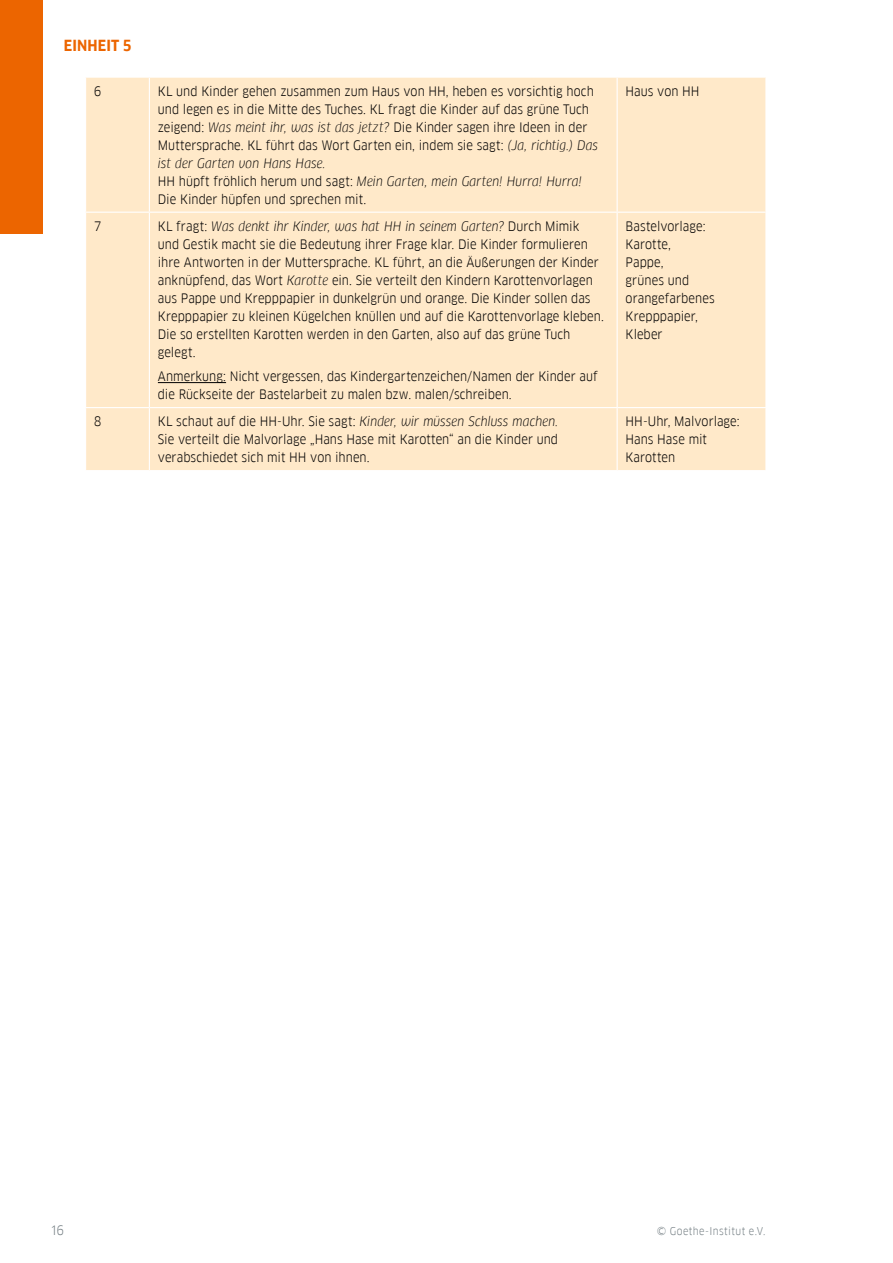
<style>
.page{position:relative;width:893px;height:1263px;background:#fff}
.page>*{position:absolute;margin:0;border:0;box-sizing:border-box;transform-origin:0 0}
.t1{font:700 15px "Goethe FF Clan";letter-spacing:.01em;color:#ec6500}
.t2{font:12.75px/18px "Goethe FF Clan";letter-spacing:.005em;color:#000}
.t3{font:12.75px "Goethe FF Clan";color:#768085}
.t4{font:10.5px "Goethe FF Clan";letter-spacing:.04em;color:#768085}
.s1{font-style:italic}
</style>
<div class="page">
<div style="left:86px;top:78px;width:679px;height:392px;background:#ffe9c9"></div>
<hr style="left:149px;top:78px;width:1px;height:134px;background:#fff">
<hr style="left:617px;top:78px;width:1px;height:134px;background:#fff">
<hr style="left:85px;top:212px;width:64px;height:1px;background:#fff">
<hr style="left:149px;top:212px;width:468px;height:1px;background:#fff">
<hr style="left:149px;top:213px;width:1px;height:194px;background:#fff">
<hr style="left:617px;top:212px;width:149px;height:1px;background:#fff">
<hr style="left:617px;top:213px;width:1px;height:194px;background:#fff">
<hr style="left:85px;top:407px;width:64px;height:1px;background:#fff">
<hr style="left:149px;top:407px;width:468px;height:1px;background:#fff">
<hr style="left:149px;top:408px;width:1px;height:62px;background:#fff">
<hr style="left:617px;top:407px;width:149px;height:1px;background:#fff">
<hr style="left:617px;top:408px;width:1px;height:62px;background:#fff">
<hr style="left:158px;top:382px;width:68px;height:1px;background:#000">
<div style="left:0;top:0;width:43px;height:234px;background:#ec6500"></div>
<p class="t1" style="left:64px;top:37px;width:69px">EINHEIT 5</p>
<p class="t2" style="left:94px;top:82px;width:9px">6</p>
<p class="t2" style="left:158px;top:82px;width:442px">KL und Kinder gehen zusammen zum Haus von HH, heben es vorsichtig hoch und legen es in die Mitte des Tuches. KL fragt die Kinder auf das grüne Tuch zeigend: <span class="s1">Was meint ihr, was ist das jetzt?</span> Die Kinder sagen ihre Ideen in der Muttersprache. KL führt das Wort Garten ein, indem sie sagt: <span class="s1">(Ja, richtig.) Das ist der Garten von Hans Hase.<br></span>HH hüpft fröhlich herum und sagt: <span class="s1">Mein Garten, mein Garten! Hurra! Hurra!<br></span>Die Kinder hüpfen und sprechen mit.</p>
<p class="t2" style="left:626px;top:82px;width:75px">Haus von HH</p>
<p class="t2" style="left:94px;top:217px;width:9px">7</p>
<p class="t2" style="left:158px;top:217px;width:447px">KL fragt: <span class="s1">Was denkt ihr Kinder, was hat HH in seinem Garten?</span> Durch Mimik<br>und Gestik macht sie die Bedeutung ihrer Frage klar. Die Kinder formulieren ihre Antworten in der Muttersprache. KL führt, an die Äußerungen der Kinder anknüpfend, das Wort <span class="s1">Karotte</span> ein. Sie verteilt den Kindern Karottenvorlagen aus Pappe und Krepppapier in dunkelgrün und orange. Die Kinder sollen das Krepppapier zu kleinen Kügelchen knüllen und auf die Karottenvorlage kleben.<br>Die so erstellten Karotten werden in den Garten, also auf das grüne Tuch gelegt.</p>
<p class="t2" style="left:158px;top:367px;width:441px">Anmerkung: Nicht vergessen, das Kindergartenzeichen/Namen der Kinder auf die Rückseite der Bastelarbeit zu malen bzw. malen/schreiben.</p>
<p class="t2" style="left:626px;top:217px;width:91px">Bastelvorlage:<br>Karotte,<br>Pappe,<br>grünes und orangefarbenes<br>Krepppapier,<br>Kleber</p>
<p class="t2" style="left:94px;top:412px;width:9px">8</p>
<p class="t2" style="left:158px;top:412px;width:402px;text-align:justify">KL schaut auf die HH-Uhr. Sie sagt: <span class="s1">Kinder, wir müssen Schluss machen.<br></span>Sie verteilt die Malvorlage „Hans Hase mit Karotten“ an die Kinder und verabschiedet sich mit HH von ihnen.</p>
<p class="t2" style="left:626px;top:412px;width:116px">HH-Uhr, Malvorlage:<br>Hans Hase mit<br>Karotten</p>
<p class="t3" style="left:51px;top:1223px;width:14px">16</p>
<p class="t4" style="left:657px;top:1225px;width:110px">© Goethe-Institut e.V.</p>
</div>
